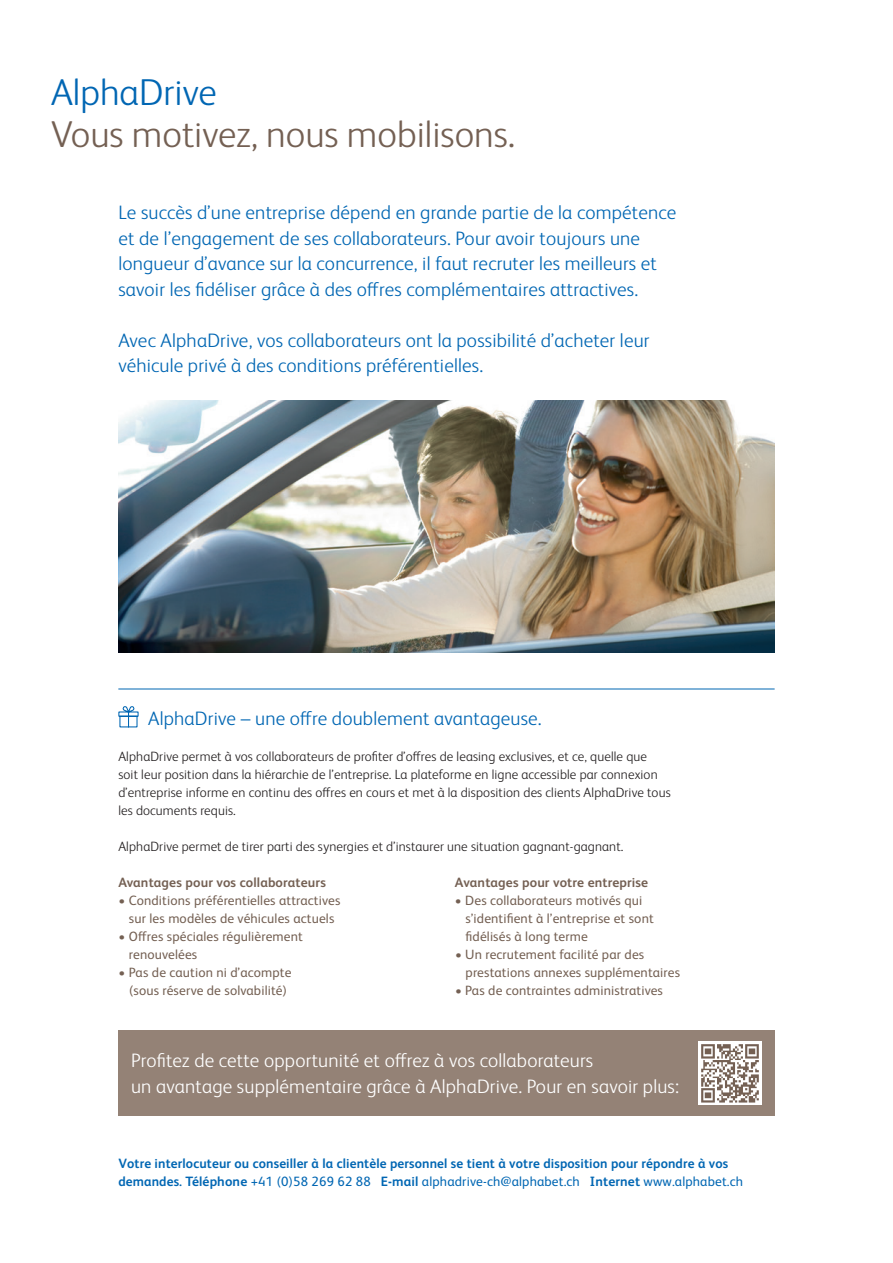
<style>
.page{position:relative;width:893px;height:1263px;background:#fff}
.page>*{position:absolute;margin:0;border:0;box-sizing:border-box;transform-origin:0 0}
.t1{font:300 37.5px "FS Albert Pro";color:#746053}
.t2{font:300 37.5px "FS Albert Pro";color:#0166b3}
.t3{font:300 19.5px/25.5px "FS Albert Pro";letter-spacing:.01em;color:#0166b3}
.t4{font:300 19.5px/25.5px "FS Albert Pro";letter-spacing:.01em;color:#fff}
.t5{font:300 13.5px/18px "FS Albert Pro";letter-spacing:.01em;color:#231f20}
.t6{font:13.5px/18px "FS Albert Pro";letter-spacing:.01em;color:#746053}
.t7{font:700 13.5px/17.5px "FS Albert Pro";letter-spacing:.01em;color:#0166b3}
.t8{font:700 13.5px "FS Albert Pro";letter-spacing:.01em;color:#746053}
.s1{font-weight:400}
</style>
<div class="page">
<svg style="left:118px;top:706px;width:21px;height:22px"></svg>
<hr style="left:118px;top:689px;width:657px;height:1px;background:#0166b3">
<div style="left:118px;top:1031px;width:657px;height:85px;background:#948276"></div>
<div style="left:698px;top:1041px;width:64px;height:64px;background:#fff"></div>
<img style="left:701px;top:1044px;width:58px;height:59px">
<img style="left:118px;top:401px;width:657px;height:252px">
<h1 class="t2" style="left:51px;top:67px;width:167px">AlphaDrive</h1>
<h1 class="t1" style="left:51px;top:109px;width:466px">Vous motivez, nous mobilisons.</h1>
<p class="t3" style="left:118px;top:198px;width:559px">Le succès d’une entreprise dépend en grande partie de la compétence et de l’engagement de ses collaborateurs. Pour avoir toujours une longueur d’avance sur la concurrence, il faut recruter les meilleurs et savoir les fidéliser grâce à des offres complémentaires attractives.</p>
<p class="t3" style="left:118px;top:326px;width:533px">Avec AlphaDrive, vos collaborateurs ont la possibilité d’acheter leur véhicule privé à des conditions préférentielles.</p>
<p class="t3" style="left:148px;top:704px;width:395px">AlphaDrive – une offre doublement avantageuse.</p>
<p class="t5" style="left:118px;top:746px;width:554px">AlphaDrive permet à vos collaborateurs de profiter d’offres de leasing exclusives, et ce, quelle que<br>soit leur position dans la hiérarchie de l’entreprise. La plateforme en ligne accessible par connexion d’entreprise informe en continu des offres en cours et met à la disposition des clients AlphaDrive tous les documents requis.</p>
<p class="t5" style="left:118px;top:836px;width:507px">AlphaDrive permet de tirer parti des synergies et d’instaurer une situation gagnant-gagnant.</p>
<p class="t8" style="left:118px;top:872px;width:209px">Avantages pour vos collaborateurs</p>
<p class="t6" style="left:118px;top:890px;width:224px;text-align:center">• Conditions préférentielles attractives sur les modèles de véhicules actuels</p>
<p class="t6" style="left:129px;top:926px;width:175px;text-indent:-11px">• Offres spéciales régulièrement renouvelées</p>
<p class="t6" style="left:118px;top:962px;width:175px;text-align:center">• Pas de caution ni d’acompte (sous réserve de solvabilité)</p>
<p class="t8" style="left:455px;top:872px;width:195px">Avantages pour votre entreprise</p>
<p class="t6" style="left:466px;top:890px;width:190px;text-indent:-11px">• Des collaborateurs motivés qui s’identifient à l’entreprise et sont fidélisés à long terme</p>
<p class="t6" style="left:466px;top:944px;width:216px;text-indent:-11px">• Un recrutement facilité par des prestations annexes supplémentaires</p>
<p class="t6" style="left:455px;top:980px;width:209px">• Pas de contraintes administratives</p>
<p class="t4" style="left:131px;top:1046px;width:549px">Profitez de cette opportunité et offrez à vos collaborateurs<br>un avantage supplémentaire grâce à AlphaDrive. Pour en savoir plus:</p>
<p class="t7" style="left:118px;top:1154px;width:626px">Votre interlocuteur ou conseiller à la clientèle personnel se tient à votre disposition pour répondre à vos demandes. Téléphone <span class="s1">+41 (0)58 269 62 88</span> E-mail <span class="s1">alphadrive-ch@alphabet.ch</span> Internet <span class="s1">www.alphabet.ch</span></p>
</div>
